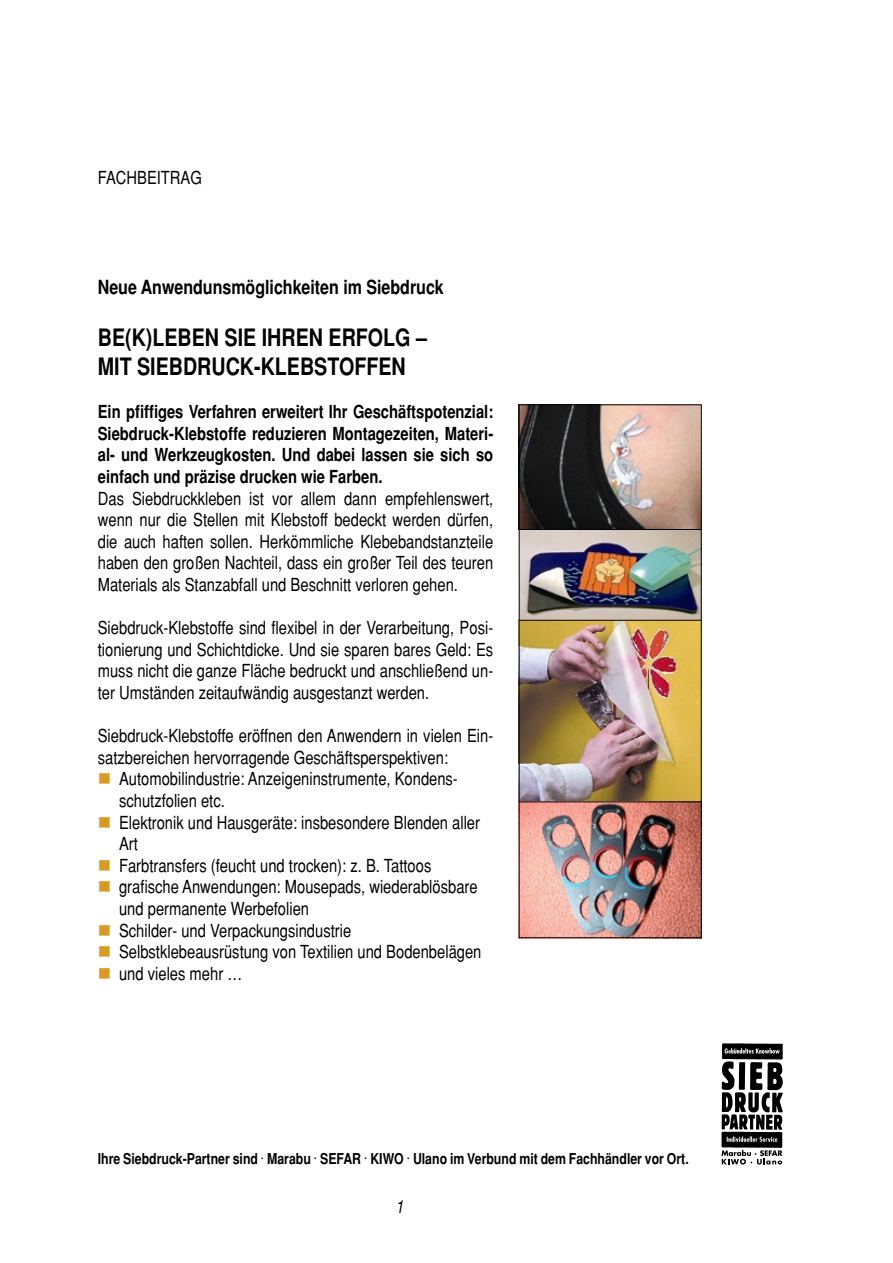
<style>
.page{position:relative;width:893px;height:1263px;background:#fff}
.page>*{position:absolute;margin:0;border:0;box-sizing:border-box;transform-origin:0 0}
.t1{font:700 condensed 24px/28.8px "Helvetica";color:#000}
.t2{font:700 condensed 19.5px "Helvetica";color:#000}
.t3{font:condensed 18px/21.6px "Helvetica";color:#000}
.t4{font:700 condensed 18px/21.6px "Helvetica";color:#000;text-align:justify}
.t5{font:700 condensed 15px "Helvetica";color:#000}
.s1{color:#da9a22}
</style>
<div class="page">
<svg style="left:721px;top:1043px;width:62px;height:121px"></svg>
<img style="left:521px;top:406px;width:179px;height:530px">
<div style="left:519px;top:404px;width:183px;height:534px;border:1px solid #000"></div>
<hr style="left:519px;top:529px;width:183px;height:1px;background:#000">
<hr style="left:519px;top:620px;width:183px;height:1px;background:#000">
<hr style="left:519px;top:801px;width:183px;height:1px;background:#000">
<p class="t3" style="left:98px;top:167px;width:106px">Fachbeitrag</p>
<p class="t2" style="left:98px;top:276px;width:347px">Neue Anwendunsmöglichkeiten im Siebdruck</p>
<h1 class="t1" style="left:98px;top:323px;width:331px">BE(K)LEBEN SIE IHREN ERFOLG –<br>MIT SIEBDRUCK-KLEBSTOFFEN</h1>
<p class="t4" style="left:98px;top:401px;width:397px">Ein pfiffiges Verfahren erweitert Ihr Geschäftspotenzial:<br>Siebdruck-Klebstoffe reduzieren Montage-zeiten, Materi&shy;al- und Werkzeug- kosten. Und dabei lassen sie sich so einfach und präzise drucken wie Farben.</p>
<p class="t3" style="left:98px;top:487px;width:397px;text-align:justify">Das Siebdruckkleben ist vor allem dann empfehlenswert, wenn nur die Stellen mit Klebstoff bedeckt werden dürfen, die auch haften sollen. Herkömmliche Klebebandstanzteile haben den großen Nachteil, dass ein großer Teil des teuren Materials als Stanzabfall und Beschnitt verloren gehen.</p>
<p class="t3" style="left:98px;top:617px;width:397px;text-align:justify">Siebdruck-Klebstoffe sind flexibel in der Verarbeitung, Posi&shy;tionierung und Schichtdicke. Und sie sparen bares Geld: Es muss nicht die ganze Fläche be-druckt und anschließend un&shy;ter Umständen zeitaufwändig ausgestanzt werden.</p>
<p class="t3" style="left:98px;top:725px;width:397px">Siebdruck-Klebstoffe eröffnen den Anwendern in vielen Ein&shy;satzbereichen hervorragende Geschäftsperspektiven:</p>
<p class="t3" style="left:119px;top:768px;width:340px;text-indent:-21px"><span class="s1">■</span> Automobilindustrie: Anzeigeninstrumente, Kondens&shy;schutzfolien etc.</p>
<p class="t3" style="left:119px;top:811px;width:362px;text-indent:-21px"><span class="s1">■</span> Elektronik und Hausgeräte: insbesondere Blenden aller<br>Art</p>
<p class="t3" style="left:98px;top:854px;width:335px"><span class="s1">■</span> Farbtransfers (feucht und trocken): z. B. Tattoos</p>
<p class="t3" style="left:119px;top:876px;width:360px;text-indent:-21px"><span class="s1">■</span> grafische Anwendungen: Mousepads, wiederablösbare und permanente Werbefolien</p>
<p class="t3" style="left:98px;top:919px;width:255px"><span class="s1">■</span> Schilder- und Verpackungsindustrie</p>
<p class="t3" style="left:98px;top:941px;width:385px"><span class="s1">■</span> Selbstklebeausrüstung von Textilien und Bodenbelägen</p>
<p class="t3" style="left:98px;top:962px;width:146px"><span class="s1">■</span> und vieles mehr …</p>
<p class="t5" style="left:98px;top:1150px;width:592px">Ihre Siebdruck-Partner sind · Marabu · SEFAR · KIWO · Ulano im Verbund mit dem Fachhändler vor Ort.</p>
</div>
